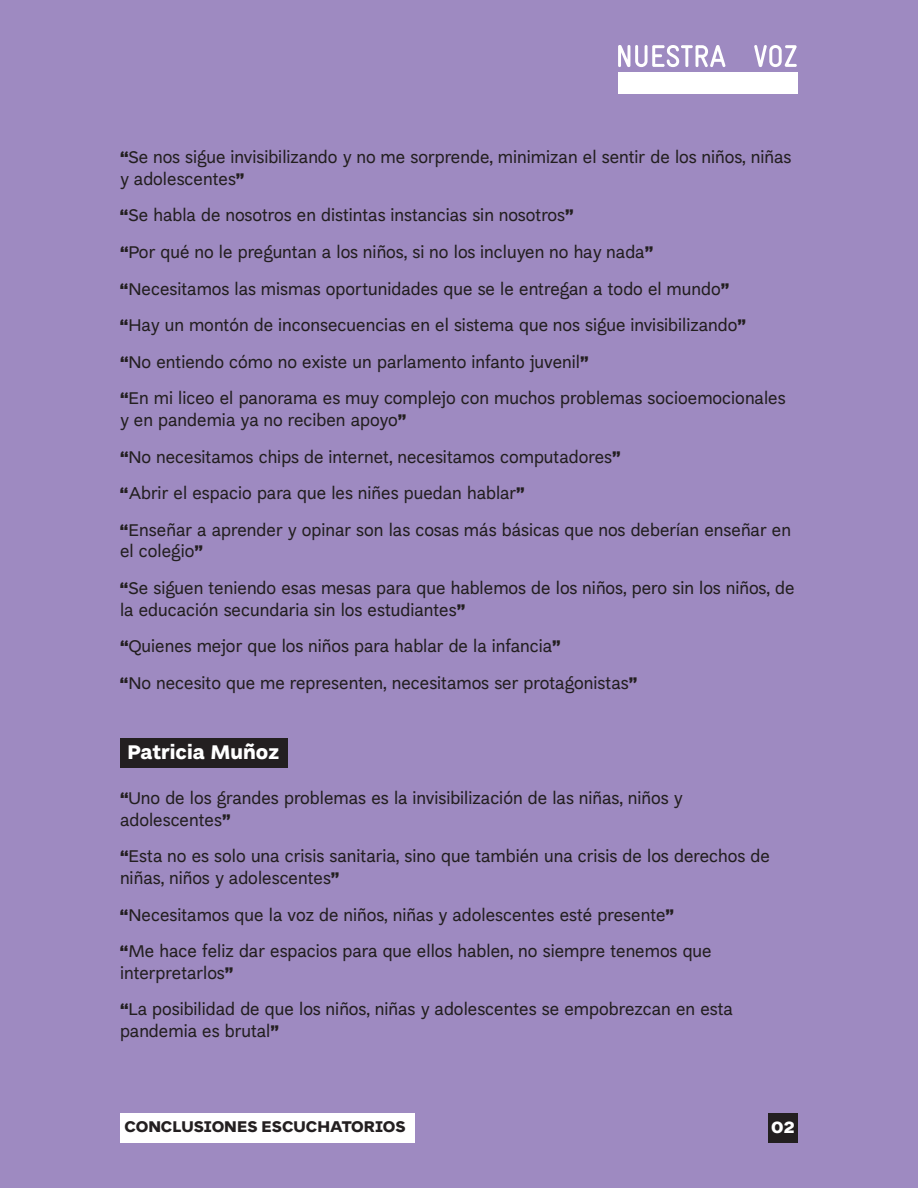
<style>
.page{position:relative;width:918px;height:1188px;background:#9e8ac1}
.page>*{position:absolute;margin:0;border:0;box-sizing:border-box;transform-origin:0 0}
.t1{font:700 21px "Di Grotesk";color:#fff}
.t2{font:700 19.5px "Di Grotesk";color:#fff}
.t3{font:18px/36.6px "Di Grotesk";color:#231f20}
.t4{font:700 16.5px "Di Grotesk";color:#231f20}
.s1{font-weight:700;font-size:16.5px}
</style>
<div class="page">
<div style="left:120px;top:738px;width:168px;height:30px;background:#231f20"></div>
<div style="left:768px;top:1113px;width:30px;height:30px;background:#231f20"></div>
<div style="left:120px;top:1113px;width:295px;height:30px;background:#fff"></div>
<svg style="left:618px;top:45px;width:107px;height:22px"></svg>
<svg style="left:754px;top:45px;width:43px;height:22px"></svg>
<div style="left:618px;top:73px;width:180px;height:21px;background:#fff"></div>
<p class="t3" style="left:120px;top:146px;width:673px;line-height:21.6px"><span class="s1">“</span>Se nos sigue invisibilizando y no me sorprende, minimizan el sentir de los niños, niñas y adolescentes<span class="s1">”</span></p>
<p class="t3" style="left:120px;top:197px;width:667px"><span class="s1">“</span>Se habla de nosotros en distintas instancias sin nosotros<span class="s1">”<br>“</span>Por qué no le preguntan a los niños, si no los incluyen no hay nada<span class="s1">”<br>“</span>Necesitamos las mismas oportunidades que se le entregan a todo el mundo<span class="s1">”<br>“</span>Hay un montón de inconsecuencias en el sistema que nos sigue invisibilizando<span class="s1">”<br>“</span>No entiendo cómo no existe un parlamento infanto juvenil<span class="s1">”<br>“</span>En mi liceo el panorama es muy complejo con muchos problemas socioemocionales</p>
<p class="t3" style="left:120px;top:402px;width:673px">y en pandemia ya no reciben apoyo<span class="s1">”<br>“</span>No necesitamos chips de internet, necesitamos computadores<span class="s1">”<br>“</span>Abrir el espacio para que les niñes puedan hablar<span class="s1">”<br>“</span>Enseñar a aprender y opinar son las cosas más básicas que nos deberían enseñar en</p>
<p class="t3" style="left:120px;top:533px;width:676px">el colegio<span class="s1">”<br>“</span>Se siguen teniendo esas mesas para que hablemos de los niños, pero sin los niños, de</p>
<p class="t3" style="left:120px;top:591px;width:519px">la educación secundaria sin los estudiantes<span class="s1">”<br>“</span>Quienes mejor que los niños para hablar de la infancia<span class="s1">”<br>“</span>No necesito que me representen, necesitamos ser protagonistas<span class="s1">”</span></p>
<p class="t1" style="left:128px;top:736px;width:153px">Patricia Muñoz</p>
<p class="t3" style="left:120px;top:787px;width:564px;line-height:21.6px"><span class="s1">“</span>Uno de los grandes problemas es la invisibilización de las niñas, niños y adolescentes<span class="s1">”</span></p>
<p class="t3" style="left:120px;top:845px;width:651px;line-height:21.6px"><span class="s1">“</span>Esta no es solo una crisis sanitaria, sino que también una crisis de los derechos de niñas, niños y adolescentes<span class="s1">”</span></p>
<p class="t3" style="left:120px;top:896px;width:593px"><span class="s1">“</span>Necesitamos que la voz de niños, niñas y adolescentes esté presente<span class="s1">” “</span>Me hace feliz dar espacios para que ellos hablen, no siempre tenemos que</p>
<p class="t3" style="left:120px;top:954px;width:615px">interpretarlos<span class="s1">”<br>“</span>La posibilidad de que los niños, niñas y adolescentes se empobrezcan en esta</p>
<p class="t3" style="left:120px;top:1013px;width:160px">pandemia es brutal<span class="s1">”</span></p>
<p class="t4" style="left:124px;top:1114px;width:283px">CONCLUSIONES ESCUCHATORIOS</p>
<p class="t2" style="left:771px;top:1111px;width:25px">02</p>
</div>
